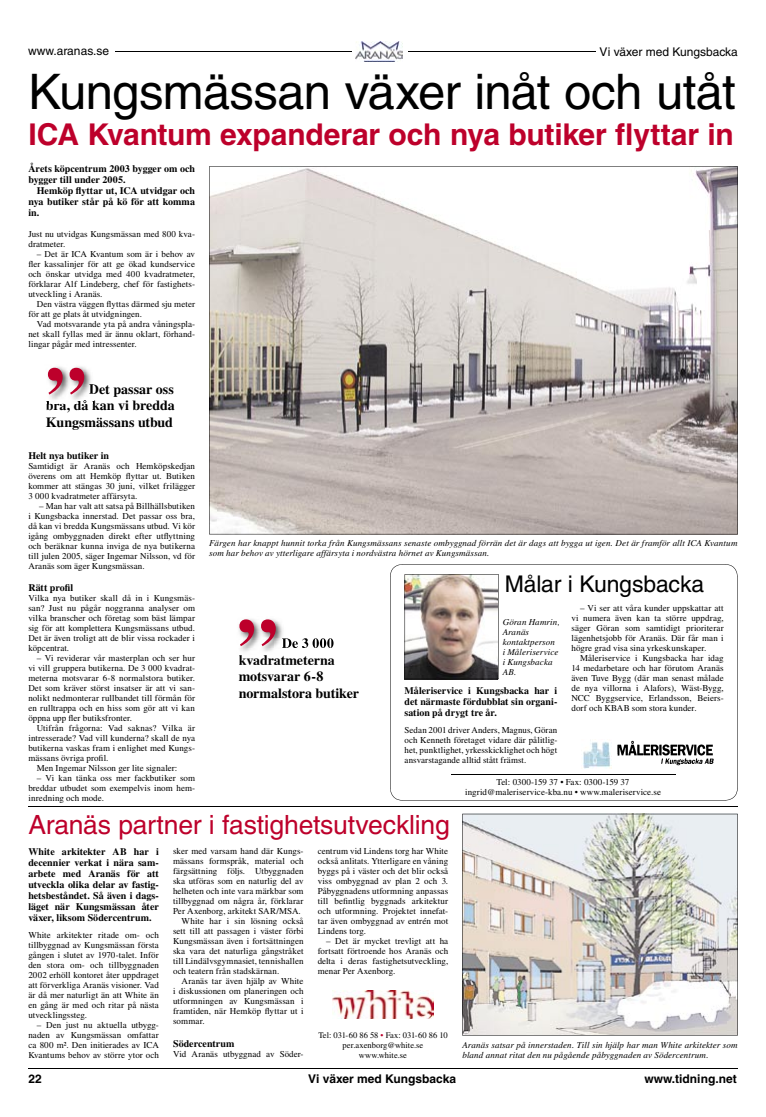
<style>
.page{position:relative;width:766px;height:1117px;background:#fff}
.page>*{position:absolute;margin:0;border:0;box-sizing:border-box;transform-origin:0 0}
.t1{font:700 80px "Times";color:#bd002b}
.t2{font:49px "Helvetica";letter-spacing:-.015em;color:#000}
.t3{font:700 30px "Helvetica";letter-spacing:-.01em;color:#bd002b}
.t4{font:26.5px "Helvetica";letter-spacing:-.01em;color:#bd002b}
.t5{font:23px "Helvetica";letter-spacing:-.01em;color:#000}
.t6{font:700 14px/16.8px "Times";letter-spacing:-.005em;color:#000}
.t7{font:700 12px "Helvetica";color:#000}
.t8{font:12px "Helvetica";color:#000}
.t9{font:700 10px/11px "Times";color:#000;text-align:justify}
.t10{font:9px/10px "Times";letter-spacing:.005em;color:#000;text-align:justify}
.t11{font:italic 9px/10px "Times";letter-spacing:.01em;color:#000}
.t12{font:8.5px/10px "Times";color:#000;text-align:center}
.s1{color:#bd002b}
</style>
<div class="page">
<hr style="left:115px;top:52px;width:237px;height:1px;background:#000">
<hr style="left:408px;top:52px;width:187px;height:1px;background:#000">
<hr style="left:28px;top:1068px;width:709px;height:1px;background:#000">
<img style="left:355px;top:42px;width:47px;height:19px">
<svg style="left:285px;top:638px;width:49px;height:10px"></svg>
<img style="left:239px;top:619px;width:44px;height:33px">
<svg style="left:275px;top:638px;width:10px;height:10px"></svg>
<img style="left:210px;top:167px;width:527px;height:367px">
<svg style="left:390px;top:564px;width:347px;height:236px"></svg>
<img style="left:48px;top:366px;width:43px;height:34px">
<svg style="left:82px;top:384px;width:12px;height:12px"></svg>
<img style="left:46px;top:400px;width:48px;height:4px">
<hr style="left:209px;top:166px;width:1px;height:368px;background:#000">
<hr style="left:209px;top:534px;width:528px;height:1px;background:#000">
<hr style="left:737px;top:166px;width:1px;height:368px;background:#000">
<hr style="left:209px;top:166px;width:528px;height:1px;background:#000">
<img style="left:332px;top:991px;width:101px;height:28px">
<img style="left:463px;top:815px;width:274px;height:219px">
<hr style="left:462px;top:814px;width:1px;height:221px;background:#000">
<hr style="left:462px;top:1035px;width:275px;height:1px;background:#000">
<hr style="left:737px;top:814px;width:1px;height:221px;background:#000">
<hr style="left:462px;top:814px;width:275px;height:1px;background:#000">
<hr style="left:28px;top:806px;width:709px;height:1px;background:#000">
<h3 class="t8" style="left:28px;top:44px;width:83px">www.aranas.se</h3>
<h3 class="t8" style="left:599px;top:45px;width:140px">Vi växer med Kungsbacka</h3>
<h2 class="t2" style="left:28px;top:63px;width:708px">Kungsmässan växer inåt och utåt</h2>
<h3 class="t3" style="left:28px;top:116px;width:706px">ICA Kvantum expanderar och nya butiker flyttar in</h3>
<p class="t9" style="left:28px;top:163px;width:168px">Årets köpcentrum 2003 bygger om och bygger till under 2005.</p>
<p class="t9" style="left:28px;top:185px;width:168px;text-indent:9px">Hemköp flyttar ut, ICA utvidgar och nya butiker står på kö för att komma in.</p>
<p class="t10" style="left:28px;top:229px;width:168px">Just nu utvidgas Kungsmässan med 800 kva&shy;dratmeter.</p>
<p class="t10" style="left:28px;top:249px;width:168px;text-indent:9px">– Det är ICA Kvantum som är i behov av fler kassalinjer för att ge ökad kundservice och önskar utvidga med 400 kvadratmeter, förklarar Alf Lindeberg, chef för fastighets&shy;utveckling i Aranäs.</p>
<p class="t10" style="left:28px;top:299px;width:168px;text-indent:9px">Den västra väggen flyttas därmed sju meter för att ge plats åt utvidgningen.</p>
<p class="t10" style="left:28px;top:319px;width:168px;text-indent:9px">Vad motsvarande yta på andra våningspla&shy;net skall fyllas med är ännu oklart, förhand&shy;lingar pågår med intressenter.</p>
<h1 class="t1" style="left:47px;top:348px;width:41px">”</h1>
<h3 class="t6" style="left:46px;top:380px;width:130px;text-align:justify;text-indent:43px">Det passar oss bra, då kan vi bredda Kungsmässans utbud</h3>
<p class="t9" style="left:28px;top:450px;width:82px">Helt nya butiker in</p>
<p class="t10" style="left:28px;top:461px;width:168px">Samtidigt är Aranäs och Hemköpskedjan överens om att Hemköp flyttar ut. Butiken kommer att stängas 30 juni, vilket frilägger 3 000 kvadratmeter affärsyta.</p>
<p class="t10" style="left:28px;top:501px;width:168px;text-indent:11px">– Man har valt att satsa på Billhällsbutiken i Kungsbacka innerstad. Det passar oss bra, då kan vi bredda Kungsmässans utbud. Vi kör igång ombyggnaden direkt efter utflyttning och beräknar kunna inviga de nya butikerna till julen 2005, säger Ingemar Nilsson, vd för Aranäs som äger Kungsmässan.</p>
<p class="t9" style="left:28px;top:582px;width:46px">Rätt profil</p>
<p class="t10" style="left:28px;top:593px;width:168px">Vilka nya butiker skall då in i Kungsmäs&shy;san? Just nu pågår noggranna analyser om vilka branscher och företag som bäst lämpar sig för att komplettera Kungsmässans utbud.<br>Det är även troligt att de blir vissa rockader i köpcentrat.</p>
<p class="t10" style="left:28px;top:653px;width:168px;text-indent:9px">– Vi reviderar vår masterplan och ser hur vi vill gruppera butikerna. De 3 000 kvadrat&shy;meterna motsvarar 6-8 normalstora butiker.<br>Det som kräver störst insatser är att vi san&shy;nolikt nedmonterar rullbandet till förmån för en rulltrappa och en hiss som gör att vi kan öppna upp fler butiksfronter.</p>
<p class="t10" style="left:37px;top:723px;width:160px">Utifrån frågorna: Vad saknas? Vilka är</p>
<p class="t10" style="left:28px;top:733px;width:168px">intresserade? Vad vill kunderna? skall de nya</p>
<p class="t10" style="left:28px;top:743px;width:168px">butikerna vaskas fram i enlighet med Kungs-</p>
<p class="t10" style="left:28px;top:753px;width:82px">mässans övriga profil.</p>
<p class="t10" style="left:37px;top:763px;width:142px">Men Ingemar Nilsson ger lite signaler:</p>
<p class="t10" style="left:28px;top:773px;width:168px;text-indent:9px">– Vi kan tänka oss mer fackbutiker som breddar utbudet som exempelvis inom hem&shy;inredning och mode.</p>
<p class="t11" style="left:209px;top:538px;width:529px">Färgen har knappt hunnit torka från Kungsmässans senaste ombyggnad förrän det är dags att bygga ut igen. Det är framför allt ICA Kvantum som har behov av ytterligare affärsyta i nordvästra hörnet av Kungsmässan.</p>
<h1 class="t1" style="left:238px;top:600px;width:41px">”</h1>
<h3 class="t6" style="left:239px;top:651px;width:122px">kvadratmeterna motsvarar 6-8 normalstora butiker</h3>
<h3 class="t5" style="left:504px;top:571px;width:201px">Målar i Kungsbacka</h3>
<p class="t11" style="left:502px;top:617px;width:59px">Göran Hamrin,<br>Aranäs kontaktperson<br>i Måleriservice i Kungsbacka<br>AB.</p>
<p class="t9" style="left:404px;top:685px;width:154px">Måleriservice i Kungsbacka har i det närmaste fördubblat sin organi&shy;sation på drygt tre år.</p>
<p class="t10" style="left:404px;top:725px;width:154px">Sedan 2001 driver Anders, Magnus, Göran och Kenneth företaget vidare där pålitlig&shy;het, punktlighet, yrkesskicklighet och högt ansvarstagande alltid stått främst.</p>
<p class="t10" style="left:571px;top:603px;width:154px;text-indent:9px">– Vi ser att våra kunder uppskattar att vi numera även kan ta större uppdrag, säger Göran som samtidigt prioriterar lägenhetsjobb för Aranäs. Där får man i högre grad visa sina yrkeskunskaper.</p>
<p class="t10" style="left:571px;top:653px;width:154px;text-indent:9px">Måleriservice i Kungsbacka har idag 14 medarbetare och har förutom Aranäs även Tuve Bygg (där man senast målade de nya villorna i Alafors), Wäst-Bygg, NCC Byggservice, Erlandsson, Beiers&shy;dorf och KBAB som stora kunder.</p>
<p class="t10" style="left:465px;top:777px;width:197px;text-align:center">Tel: 0300-159 37 • Fax: 0300-159 37 ingrid@maleriservice-kba.nu • www.maleriservice.se</p>
<h3 class="t4" style="left:28px;top:809px;width:423px">Aranäs partner i fastighetsutveckling</h3>
<p class="t9" style="left:28px;top:845px;width:132px">White arkitekter AB har i decennier verkat i nära sam&shy;arbete med Aranäs för att utveckla olika delar av fastig&shy;hetsbeståndet. Så även i dags&shy;läget när Kungsmässan åter växer, liksom Södercentrum.</p>
<p class="t10" style="left:28px;top:929px;width:132px">White arkitekter ritade om- och tillbyggnad av Kungsmässan första gången i slutet av 1970-talet. Inför den stora om- och tillbyggnaden 2002 erhöll kontoret åter uppdraget att förverkliga Aranäs visioner. Vad är då mer naturligt än att White än en gång är med och ritar på nästa utvecklingssteg.</p>
<p class="t10" style="left:28px;top:1019px;width:132px;text-indent:9px">– Den just nu aktuella utbygg&shy;naden av Kungsmässan omfattar ca 800 m². Den initierades av ICA Kvantums behov av större ytor och</p>
<p class="t10" style="left:173px;top:846px;width:132px">sker med varsam hand där Kungs-</p>
<p class="t10" style="left:173px;top:856px;width:132px">mässans formspråk, material och</p>
<p class="t10" style="left:173px;top:866px;width:132px">färgsättning följs. Utbyggnaden</p>
<p class="t10" style="left:173px;top:876px;width:132px">ska utföras som en naturlig del av</p>
<p class="t10" style="left:173px;top:886px;width:132px">helheten och inte vara märkbar som</p>
<p class="t10" style="left:173px;top:896px;width:132px">tillbyggnad om några år, förklarar</p>
<p class="t10" style="left:173px;top:906px;width:129px">Per Axenborg, arkitekt SAR/MSA.</p>
<p class="t10" style="left:181px;top:916px;width:123px">White har i sin lösning också</p>
<p class="t10" style="left:173px;top:926px;width:132px">sett till att passagen i väster förbi</p>
<p class="t10" style="left:173px;top:936px;width:132px">Kungsmässan även i fortsättningen</p>
<p class="t10" style="left:173px;top:946px;width:132px">ska vara det naturliga gångstråket</p>
<p class="t10" style="left:173px;top:956px;width:132px">till Lindälvsgymnasiet, tennishallen</p>
<p class="t10" style="left:173px;top:966px;width:108px">och teatern från stadskärnan.</p>
<p class="t10" style="left:181px;top:976px;width:123px">Aranäs tar även hjälp av White</p>
<p class="t10" style="left:173px;top:986px;width:132px">i diskussionen om planeringen och</p>
<p class="t10" style="left:173px;top:996px;width:132px">utformningen av Kungsmässan i</p>
<p class="t10" style="left:173px;top:1006px;width:132px">framtiden, när Hemköp flyttar ut i</p>
<p class="t10" style="left:173px;top:1016px;width:33px">sommar.</p>
<p class="t9" style="left:173px;top:1038px;width:63px">Södercentrum</p>
<p class="t10" style="left:173px;top:1049px;width:132px">Vid Aranäs utbyggnad av Söder-</p>
<p class="t10" style="left:317px;top:846px;width:132px">centrum vid Lindens torg har White också anlitats. Ytterligare en våning byggs på i väster och det blir också viss ombyggnad av plan 2 och 3.<br>Påbyggnadens utformning anpassas till befintlig byggnads arkitektur och utformning. Projektet innefat&shy;tar även ombyggnad av entrén mot Lindens torg.</p>
<p class="t10" style="left:317px;top:936px;width:132px;text-indent:9px">– Det är mycket trevligt att ha fortsatt förtroende hos Aranäs och delta i deras fastighetsutveckling, menar Per Axenborg.</p>
<p class="t12" style="left:318px;top:1030px;width:131px">Tel: 031-60 86 58 <span class="s1">•</span> Fax: 031-60 86 10 per.axenborg@white.se www.white.se</p>
<p class="t11" style="left:462px;top:1040px;width:276px">Aranäs satsar på innerstaden. Till sin hjälp har man White arkitekter som bland annat ritat den nu pågående påbyggnaden av Södercentrum.</p>
<h3 class="t7" style="left:28px;top:1071px;width:15px">22</h3>
<h3 class="t7" style="left:308px;top:1071px;width:149px">Vi växer med Kungsbacka</h3>
<h3 class="t7" style="left:644px;top:1071px;width:94px">www.tidning.net</h3>
</div>
